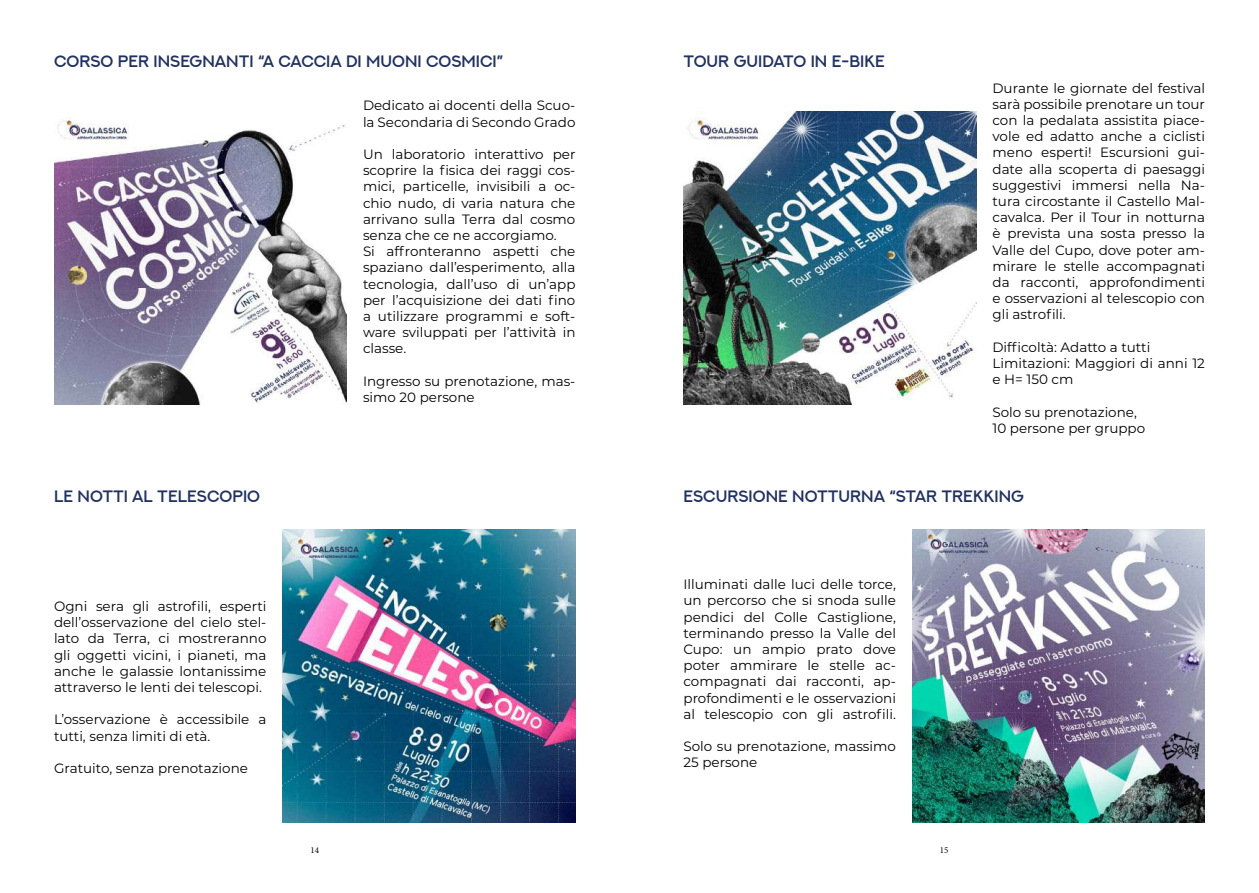
<style>
.page{position:relative;width:1259px;height:893px;background:#fff}
.page>*{position:absolute;margin:0;border:0;box-sizing:border-box;transform-origin:0 0}
.t1{font:600 16.5px "NEXTART";color:#223260}
.t2{font:13.5px/16.2px "Montserrat";color:#000}
.t3{font:9px "Minion Pro";color:#000}
</style>
<div class="page">
<img style="left:283px;top:529px;width:292px;height:293px">
<img style="left:54px;top:117px;width:293px;height:288px">
<img style="left:912px;top:529px;width:293px;height:293px">
<img style="left:683px;top:112px;width:293px;height:293px">
<p class="t1" style="left:54px;top:52px;width:451px">CORSO PER INSEGNANTI “A CACCIA DI MUONI COSMICI”</p>
<p class="t1" style="left:54px;top:486px;width:207px">LE NOTTI AL TELESCOPIO</p>
<p class="t2" style="left:54px;top:598px;width:214px;text-align:justify">Ogni sera gli astrofili, esperti dell’osservazione del cielo stel&shy;lato da Terra, ci mostreranno gli oggetti vicini, i pianeti, ma anche le galassie lontanissime attraverso le lenti dei telescopi.</p>
<p class="t2" style="left:54px;top:711px;width:214px">L’osservazione è accessibile a tutti, senza limiti di età.</p>
<p class="t2" style="left:54px;top:760px;width:196px">Gratuito, senza prenotazione</p>
<p class="t2" style="left:363px;top:97px;width:214px">Dedicato ai docenti della Scuo&shy;la Secondaria di Secondo Grado</p>
<p class="t2" style="left:363px;top:146px;width:214px">Un laboratorio interattivo per scoprire la fisica dei raggi cos&shy;mici, particelle, invisibili a oc&shy;chio nudo, di varia natura che arrivano sulla Terra dal cosmo senza che ce ne accorgiamo.<br>Si affronteranno aspetti che spaziano dall’esperimento, alla tecnologia, dall’uso di un’app per l’acquisizione dei dati fino a utilizzare programmi e soft&shy;ware sviluppati per l’attività in classe.</p>
<p class="t2" style="left:363px;top:372px;width:214px">Ingresso su prenotazione, mas&shy;simo 20 persone</p>
<p class="t1" style="left:683px;top:52px;width:203px">TOUR GUIDATO IN E-BIKE</p>
<p class="t2" style="left:992px;top:79px;width:214px;text-align:justify">Durante le giornate del festival sarà possibile prenotare un tour con la pedalata assistita piace&shy;vole ed adatto anche a ciclisti meno esperti! Escursioni gui&shy;date alla scoperta di paesaggi suggestivi immersi nella Na&shy;tura circostante il Castello Mal&shy;cavalca. Per il Tour in notturna è prevista una sosta presso la Valle del Cupo, dove poter am&shy;mirare le stelle accompagnati da racconti, approfondimenti e osservazioni al telescopio con gli astrofili.</p>
<p class="t2" style="left:992px;top:338px;width:214px">Difficoltà: Adatto a tutti<br>Limitazioni: Maggiori di anni 12 e H= 150 cm</p>
<p class="t2" style="left:992px;top:403px;width:154px">Solo su prenotazione,<br>10 persone per gruppo</p>
<p class="t1" style="left:683px;top:486px;width:342px">ESCURSIONE NOTTURNA “STAR TREKKING</p>
<p class="t2" style="left:683px;top:576px;width:214px;text-align:justify">Illuminati dalle luci delle torce, un percorso che si snoda sulle pendici del Colle Castiglione, terminando presso la Valle del Cupo: un ampio prato dove poter ammirare le stelle ac&shy;compagnati dai racconti, ap&shy;profondimenti e le osservazioni al telescopio con gli astrofili.</p>
<p class="t2" style="left:683px;top:738px;width:214px">Solo su prenotazione, massimo<br>25 persone</p>
<p class="t3" style="left:310px;top:844px;width:10px">14</p>
<p class="t3" style="left:940px;top:844px;width:10px">15</p>
</div>
